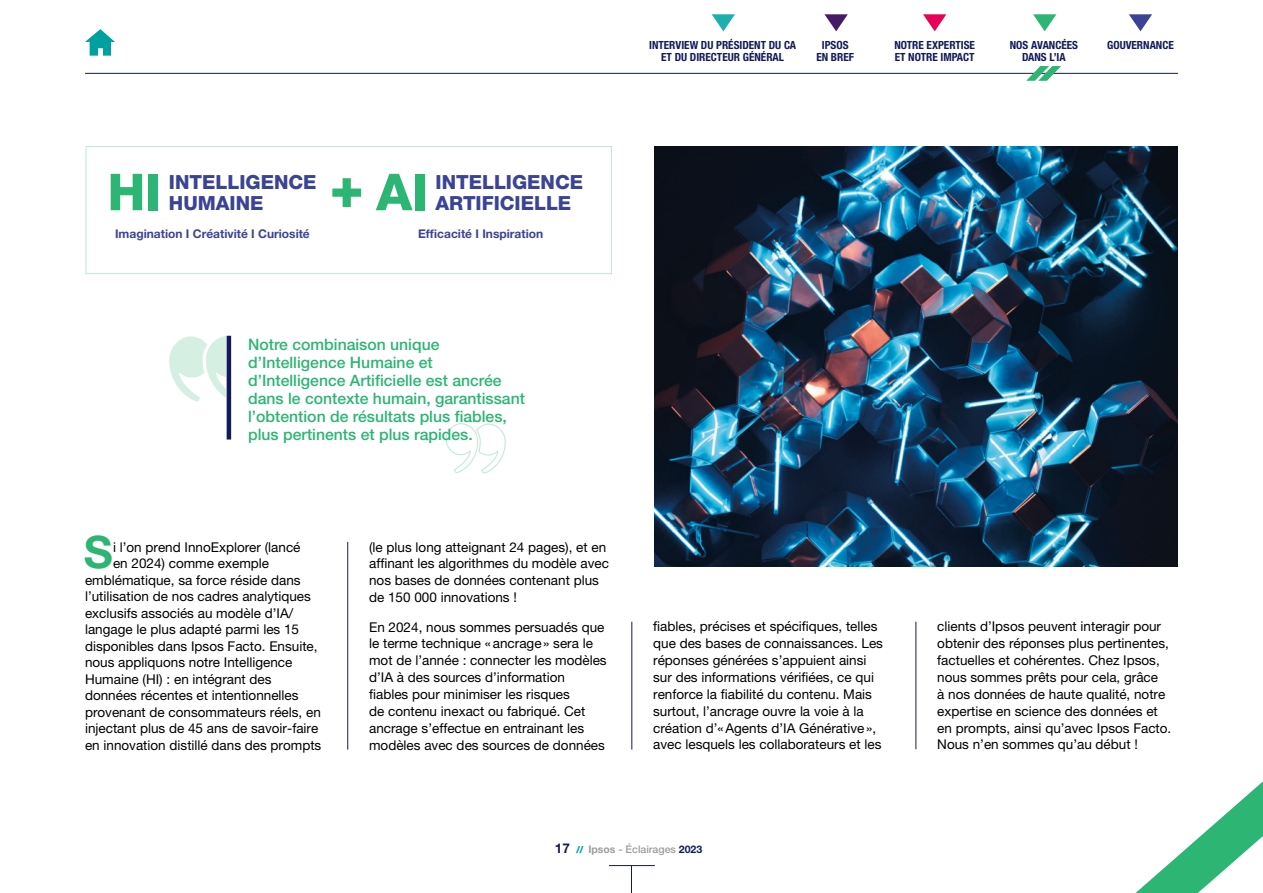
<style>
.page{position:relative;width:1263px;height:893px;background:#fff}
.page>*{position:absolute;margin:0;border:0;box-sizing:border-box;transform-origin:0 0}
.t1{font:800 57px "Helvetica Neue LT Pro";color:#2db574}
.t2{font:800 51px "Helvetica Neue LT Pro";color:#2db574}
.t3{font:700 44.7px "Helvetica Neue LT Pro";color:#2db574}
.t4{font:800 19.5px/21px "Helvetica Neue LT Pro";color:#3b4395}
.t5{font:500 15.75px/18px "Helvetica Neue LT Pro";color:#2db574}
.t6{font:13.5px/17px "Helvetica Neue LT Pro";color:#000}
.t7{font:700 12px "Helvetica Neue LT Pro";color:#3b4395}
.t8{font:700 condensed 11.25px/12px "Helvetica Neue LT Pro";color:#121b5a;text-align:center}
.t9{font:500 10.5px "Helvetica Neue LT Pro";color:#9d9d9c}
.s1{font-weight:700;font-size:13.5px;color:#121b5a}
.s2{font-weight:900;font-size:9.6px;color:#009fa0}
.s3{font-weight:700}
.s4{font-weight:700;color:#121b5a}
</style>
<div class="page">
<hr style="left:85px;top:73px;width:1093px;height:1px;background:#121b5a">
<svg style="left:824px;top:14px;width:24px;height:17px"></svg>
<svg style="left:923px;top:14px;width:23px;height:17px"></svg>
<svg style="left:1033px;top:14px;width:23px;height:17px"></svg>
<svg style="left:1129px;top:14px;width:23px;height:17px"></svg>
<svg style="left:712px;top:14px;width:23px;height:17px"></svg>
<svg style="left:631px;top:866px;width:1px;height:27px"></svg>
<hr style="left:609px;top:865px;width:46px;height:1px;background:#121b5a">
<svg style="left:1026px;top:66px;width:35px;height:15px"></svg>
<svg style="left:85px;top:29px;width:30px;height:27px"></svg>
<svg style="left:1135px;top:781px;width:128px;height:112px"></svg>
<hr style="left:347px;top:542px;width:1px;height:208px;background:#121b5a">
<img style="left:654px;top:146px;width:524px;height:420px">
<svg style="left:445px;top:423px;width:61px;height:51px"></svg>
<svg style="left:169px;top:335px;width:58px;height:67px"></svg>
<hr style="left:227px;top:336px;width:4px;height:103px;background:#121b5a">
<hr style="left:631px;top:622px;width:1px;height:128px;background:#121b5a">
<hr style="left:916px;top:622px;width:1px;height:127px;background:#121b5a">
<div style="left:86px;top:146px;width:526px;height:128px;border:1px solid #c0e9d5"></div>
<h2 class="t2" style="left:108px;top:162px;width:55px">HI</h2>
<h3 class="t4" style="left:169px;top:171px;width:149px">INTELLIGENCE<br>HUMAINE</h3>
<p class="t7" style="left:115px;top:226px;width:196px">Imagination I Créativité I Curiosité</p>
<h1 class="t1" style="left:330px;top:153px;width:36px">+</h1>
<h2 class="t2" style="left:376px;top:162px;width:53px">AI</h2>
<h3 class="t4" style="left:435px;top:171px;width:149px">INTELLIGENCE<br>ARTIFICIELLE</h3>
<p class="t7" style="left:418px;top:226px;width:127px">Efficacité I Inspiration</p>
<p class="t5" style="left:248px;top:335px;width:278px">Notre combinaison unique d’Intelligence Humaine et d’Intelligence Artificielle est ancrée dans le contexte humain, garantissant l’obtention de résultats plus fiables, plus pertinents et plus rapides.</p>
<p class="t8" style="left:649px;top:39px;width:149px">INTERVIEW DU PRÉSIDENT DU CA<br>ET DU DIRECTEUR GÉNÉRAL</p>
<p class="t8" style="left:894px;top:39px;width:82px;text-align:left">NOTRE EXPERTISE<br>ET NOTRE IMPACT</p>
<p class="t8" style="left:1010px;top:39px;width:70px">NOS AVANCÉES<br>DANS L’IA</p>
<p class="t8" style="left:822px;top:39px;width:28px">IPSOS</p>
<p class="t8" style="left:1107px;top:39px;width:68px">GOUVERNANCE</p>
<p class="t8" style="left:816px;top:51px;width:39px">EN BREF</p>
<h3 class="t3" style="left:84px;top:524px;width:31px">S</h3>
<p class="t6" style="left:113px;top:538px;width:189px">i l’on prend InnoExplorer (lancé</p>
<p class="t6" style="left:113px;top:555px;width:158px">en 2024) comme exemple</p>
<p class="t6" style="left:85px;top:571px;width:217px">emblématique, sa force réside dans</p>
<p class="t6" style="left:85px;top:588px;width:227px">l’utilisation de nos cadres analytiques</p>
<p class="t6" style="left:85px;top:604px;width:210px">exclusifs associés au modèle d’IA/</p>
<p class="t6" style="left:85px;top:621px;width:216px">langage le plus adapté parmi les 15</p>
<p class="t6" style="left:85px;top:637px;width:234px">disponibles dans Ipsos Facto. Ensuite,</p>
<p class="t6" style="left:85px;top:654px;width:209px">nous appliquons notre Intelligence</p>
<p class="t6" style="left:85px;top:670px;width:188px">Humaine (HI) : en intégrant des</p>
<p class="t6" style="left:85px;top:687px;width:215px">données récentes et intentionnelles</p>
<p class="t6" style="left:85px;top:703px;width:237px">provenant de consommateurs réels, en</p>
<p class="t6" style="left:85px;top:720px;width:235px">injectant plus de 45 ans de savoir-faire</p>
<p class="t6" style="left:85px;top:736px;width:238px">en innovation distillé dans des prompts</p>
<p class="t6" style="left:369px;top:538px;width:241px">(le plus long atteignant 24 pages), et en affinant les algorithmes du modèle avec nos bases de données contenant plus de 150 000 innovations !</p>
<p class="t6" style="left:369px;top:618px;width:239px">En 2024, nous sommes persuadés que le terme technique «ancrage» sera le mot de l’année : connecter les modèles d’IA à des sources d’information fiables pour minimiser les risques<br>de contenu inexact ou fabriqué. Cet ancrage s’effectue en entrainant les modèles avec des sources de données</p>
<p class="t6" style="left:653px;top:618px;width:231px">fiables, précises et spécifiques, telles que des bases de connaissances. Les réponses générées s’appuient ainsi sur des informations vérifiées, ce qui renforce la fiabilité du contenu. Mais surtout, l’ancrage ouvre la voie à la création d’«Agents d’IA Générative», avec lesquels les collaborateurs et les</p>
<p class="t6" style="left:937px;top:618px;width:236px">clients d’Ipsos peuvent interagir pour obtenir des réponses plus pertinentes, factuelles et cohérentes. Chez Ipsos, nous sommes prêts pour cela, grâce<br>à nos données de haute qualité, notre expertise en science des données et en prompts, ainsi qu’avec Ipsos Facto.<br>Nous n’en sommes qu’au début !</p>
<p class="t9" style="left:555px;top:843px;width:149px"><span class="s1">17</span> <span class="s2">//</span> <span class="s3">Ipsos</span> - Éclairages <span class="s4">2023</span></p>
</div>
